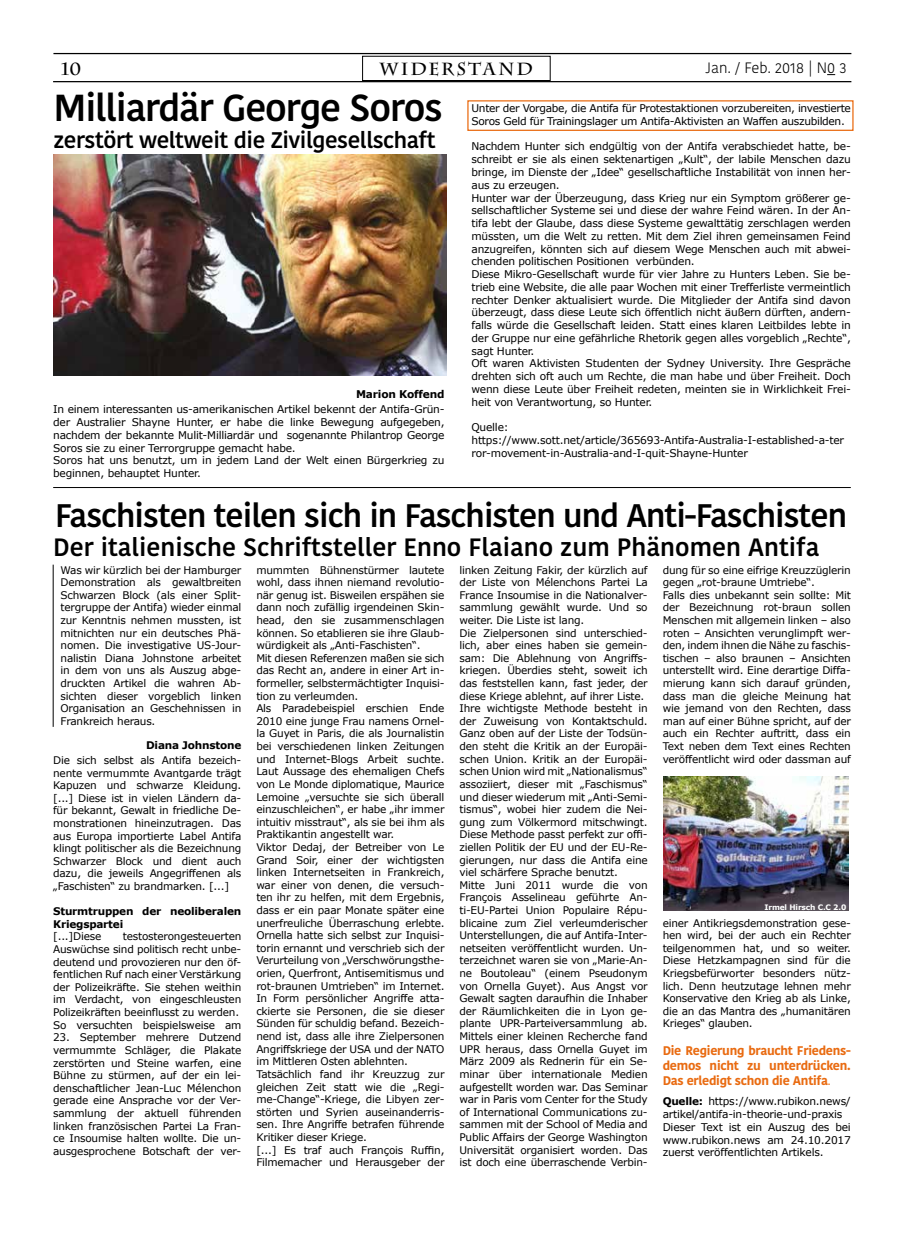
<style>
.page{position:relative;width:904px;height:1241px;background:#fff}
.page>*{position:absolute;margin:0;border:0;box-sizing:border-box;transform-origin:0 0}
.t1{font:600 37.5px "Kohinoor Devanagari";letter-spacing:-.03em;color:#000}
.t2{font:600 32.5px "Kohinoor Devanagari";letter-spacing:-.03em;color:#000}
.t3{font:600 25px "Kohinoor Devanagari";color:#000}
.t4{font:600 22.5px "Kohinoor Devanagari";letter-spacing:-.02em;color:#000}
.t5{font:700 17.5px "Charlemagne Std";letter-spacing:.115em;color:#000}
.t6{font:300 15px "Kohinoor Bangla";color:#000}
.t7{font:700 12.5px/15px "Kohinoor Devanagari";letter-spacing:-.02em;color:#e96b11;text-align:justify}
.t8{font:10.62px/12.8px "Verdana";letter-spacing:-.02em;color:#000}
.t9{font:700 10.62px "Verdana";letter-spacing:-.02em;color:#000}
.t10{font:10.5px/12.6px "Verdana";letter-spacing:-.02em;color:#000;text-align:justify}
.t11{font:700 10.5px/12.6px "Verdana";letter-spacing:-.02em;color:#000}
.t12{font:700 7.5px "Verdana";letter-spacing:-.02em;color:#fff}
.s1{font-weight:400}
.s2{font-weight:700;font-size:10.5px}
</style>
<div class="page">
<hr style="left:53px;top:53px;width:798px;height:1px;background:#000">
<hr style="left:53px;top:81px;width:798px;height:1px;background:#000">
<div style="left:362px;top:56px;width:188px;height:25px;border:1px solid #000"></div>
<img style="left:663px;top:776px;width:185px;height:134px">
<img style="left:53px;top:154px;width:393px;height:222px">
<hr style="left:53px;top:487px;width:797px;height:1px;background:#000">
<hr style="left:53px;top:564px;width:1px;height:162px;background:#000">
<div style="left:467px;top:100px;width:386px;height:31px;border:1px solid #e96b11"></div>
<h3 class="t5" style="left:61px;top:58px;width:21px">10</h3>
<h3 class="t5" style="left:380px;top:58px;width:155px">WIDERSTAND</h3>
<h3 class="t6" style="left:705px;top:57px;width:143px">Jan. / Feb. 2018 | N0 3</h3>
<h1 class="t1" style="left:53px;top:86px;width:391px">Milliardär George Soros</h1>
<h3 class="t4" style="left:53px;top:127px;width:383px">zerstört weltweit die Zivilgesellschaft</h3>
<p class="t9" style="left:356px;top:387px;width:90px">Marion Koffend</p>
<p class="t8" style="left:53px;top:403px;width:393px">In einem interessanten us-amerikanischen Artikel bekennt der Antifa-Grün&shy;der Australier Shayne Hunter, er habe die linke Bewegung aufgegeben, nachdem der bekannte Mulit-Milliardär und sogenannte Philantrop George Soros sie zu einer Terrorgruppe gemacht habe.<br>Soros hat uns benutzt, um in jedem Land der Welt einen Bürgerkrieg zu beginnen, behauptet Hunter.</p>
<p class="t8" style="left:471px;top:102px;width:381px">Unter der Vorgabe, die Antifa für Protestaktionen vorzubereiten, investierte<br>Soros Geld für Trainingslager um Antifa-Aktivisten an Waffen auszubilden.</p>
<p class="t8" style="left:471px;top:140px;width:381px">Nachdem Hunter sich endgültig von der Antifa verabschiedet hatte, be&shy;schreibt er sie als einen sektenartigen „Kult“, der labile Menschen dazu bringe, im Dienste der „Idee“ gesellschaftliche Instabilität von innen her&shy;aus zu erzeugen.<br>Hunter war der Überzeugung, dass Krieg nur ein Symptom größerer ge&shy;sellschaftlicher Systeme sei und diese der wahre Feind wären. In der An&shy;tifa lebt der Glaube, dass diese Systeme gewalttätig zerschlagen werden müssten, um die Welt zu retten. Mit dem Ziel ihren gemeinsamen Feind anzugreifen, könnten sich auf diesem Wege Menschen auch mit abwei&shy;chenden politischen Positionen verbünden.<br>Diese Mikro-Gesellschaft wurde für vier Jahre zu Hunters Leben. Sie be&shy;trieb eine Website, die alle paar Wochen mit einer Trefferliste vermeintlich rechter Denker aktualisiert wurde. Die Mitglieder der Antifa sind davon überzeugt, dass diese Leute sich öffentlich nicht äußern dürften, andern&shy;falls würde die Gesellschaft leiden. Statt eines klaren Leitbildes lebte in der Gruppe nur eine gefährliche Rhetorik gegen alles vorgeblich „Rechte“, sagt Hunter.<br>Oft waren Aktivisten Studenten der Sydney University. Ihre Gespräche drehten sich oft auch um Rechte, die man habe und über Freiheit. Doch wenn diese Leute über Freiheit redeten, meinten sie in Wirklichkeit Frei&shy;heit von Verantwortung, so Hunter.</p>
<p class="t8" style="left:471px;top:421px;width:374px">Quelle: https://www.sott.net/article/365693-Antifa-Australia-I-established-a-ter ror-movement-in-Australia-and-I-quit-Shayne-Hunter</p>
<h2 class="t2" style="left:55px;top:496px;width:793px">Faschisten teilen sich in Faschisten und Anti-Faschisten</h2>
<h3 class="t3" style="left:53px;top:533px;width:767px">Der italienische Schriftsteller Enno Flaiano zum Phänomen Antifa</h3>
<p class="t10" style="left:61px;top:563px;width:182px">Was wir kürzlich bei der Hamburger Demonstration als gewaltbreiten Schwarzen Block (als einer Split&shy;tergruppe der Antifa) wieder einmal zur Kenntnis nehmen mussten, ist mitnichten nur ein deutsches Phä&shy;nomen. Die investigative US-Jour&shy;nalistin Diana Johnstone arbeitet in dem von uns als Auszug abge&shy;druckten Artikel die wahren Ab&shy;sichten dieser vorgeblich linken Organisation an Geschehnissen in Frankreich heraus.</p>
<p class="t11" style="left:146px;top:738px;width:97px">Diana Johnstone</p>
<p class="t10" style="left:53px;top:753px;width:190px">Die sich selbst als Antifa bezeich&shy;nente vermummte Avantgarde trägt Kapuzen und schwarze Kleidung. [...] Diese ist in vielen Ländern da&shy;für bekannt, Gewalt in friedliche De&shy;monstrationen hineinzutragen. Das aus Europa importierte Label Antifa klingt politischer als die Bezeichnung Schwarzer Block und dient auch dazu, die jeweils Angegriffenen als „Faschisten“ zu brandmarken. [...]</p>
<p class="t11" style="left:53px;top:905px;width:190px">Sturmtruppen der neoliberalen<br>Kriegspartei</p>
<p class="t10" style="left:53px;top:930px;width:50px">[...]Diese</p>
<p class="t10" style="left:53px;top:930px;width:190px;text-align:left;text-indent:70px">testosterongesteuerten Auswüchse sind politisch recht unbe&shy;deutend und provozieren nur den öf&shy;fentlichen Ruf nach einer Verstärkung der Polizeikräfte. Sie stehen weithin im Verdacht, von eingeschleusten Polizeikräften beeinflusst zu werden.<br>So versuchten beispielsweise am</p>
<p class="t10" style="left:53px;top:1031px;width:190px">23. September mehrere Dutzend vermummte Schläger, die Plakate zerstörten und Steine warfen, eine Bühne zu stürmen, auf der ein lei&shy;denschaftlicher Jean-Luc Mélenchon gerade eine Ansprache vor der Ver&shy;sammlung der aktuell führenden linken französischen Partei La Fran&shy;ce Insoumise halten wollte. Die un&shy;ausgesprochene Botschaft der ver-</p>
<p class="t10" style="left:256px;top:563px;width:190px;text-align:left">mummten Bühnenstürmer lautete wohl, dass ihnen niemand revolutio&shy;när genug ist. Bisweilen erspähen sie dann noch zufällig irgendeinen Skin&shy;head, den sie zusammenschlagen können. So etablieren sie ihre Glaub&shy;würdigkeit als „Anti-Faschisten“.<br>Mit diesen Referenzen maßen sie sich das Recht an, andere in einer Art in&shy;formeller, selbstermächtigter Inquisi&shy;tion zu verleumden.<br>Als Paradebeispiel erschien Ende 2010 eine junge Frau namens Ornel&shy;la Guyet in Paris, die als Journalistin bei verschiedenen linken Zeitungen und Internet-Blogs Arbeit suchte.<br>Laut Aussage des ehemaligen Chefs von Le Monde diplomatique, Maurice Lemoine „versuchte sie sich überall einzuschleichen“, er habe „ihr immer intuitiv misstraut“, als sie bei ihm als Praktikantin angestellt war.<br>Viktor Dedaj, der Betreiber von Le Grand Soir, einer der wichtigsten linken Internetseiten in Frankreich, war einer von denen, die versuch&shy;ten ihr zu helfen, mit dem Ergebnis, dass er ein paar Monate später eine unerfreuliche Überraschung erlebte.<br>Ornella hatte sich selbst zur Inquisi&shy;torin ernannt und verschrieb sich der Verurteilung von „Verschwörungsthe&shy;orien, Querfront, Antisemitismus und rot-braunen Umtrieben“ im Internet.<br>In Form persönlicher Angriffe atta&shy;ckierte sie Personen, die sie dieser Sünden für schuldig befand. Bezeich&shy;nend ist, dass alle ihre Zielpersonen Angriffskriege der USA und der NATO im Mittleren Osten ablehnten.<br>Tatsächlich fand ihr Kreuzzug zur gleichen Zeit statt wie die „Regi&shy;me-Change“-Kriege, die Libyen zer&shy;störten und Syrien auseinanderris&shy;sen. Ihre Angriffe betrafen führende Kritiker dieser Kriege.<br>[...] Es traf auch François Ruffin, Filmemacher und Herausgeber der</p>
<p class="t10" style="left:459px;top:563px;width:190px;text-align:left">linken Zeitung Fakir, der kürzlich auf der Liste von Mélenchons Partei La France Insoumise in die Nationalver&shy;sammlung gewählt wurde. Und so weiter. Die Liste ist lang.<br>Die Zielpersonen sind unterschied&shy;lich, aber eines haben sie gemein&shy;sam: Die Ablehnung von Angriffs&shy;kriegen. Überdies steht, soweit ich das feststellen kann, fast jeder, der diese Kriege ablehnt, auf ihrer Liste.<br>Ihre wichtigste Methode besteht in der Zuweisung von Kontaktschuld.<br>Ganz oben auf der Liste der Todsün&shy;den steht die Kritik an der Europäi&shy;schen Union. Kritik an der Europäi&shy;schen Union wird mit „Nationalismus“ assoziiert, dieser mit „Faschismus“ und dieser wiederum mit „Anti-Semi&shy;tismus“, wobei hier zudem die Nei&shy;gung zum Völkermord mitschwingt.<br>Diese Methode passt perfekt zur offi&shy;ziellen Politik der EU und der EU-Re&shy;gierungen, nur dass die Antifa eine viel schärfere Sprache benutzt.<br>Mitte Juni 2011 wurde die von François Asselineau geführte An&shy;ti-EU-Partei Union Populaire Répu&shy;blicaine zum Ziel verleumderischer Unterstellungen, die auf Antifa-Inter&shy;netseiten veröffentlicht wurden. Un&shy;terzeichnet waren sie von „Marie-An&shy;ne Boutoleau“ (einem Pseudonym von Ornella Guyet). Aus Angst vor Gewalt sagten daraufhin die Inhaber der Räumlichkeiten die in Lyon ge&shy;plante UPR-Parteiversammlung ab.<br>Mittels einer kleinen Recherche fand UPR heraus, dass Ornella Guyet im März 2009 als Rednerin für ein Se&shy;minar über internationale Medien aufgestellt worden war. Das Seminar war in Paris vom Center for the Study of International Communications zu&shy;sammen mit der School of Media and Public Affairs der George Washington Universität organisiert worden. Das ist doch eine überraschende Verbin-</p>
<p class="t10" style="left:662px;top:563px;width:190px;text-align:left">dung für so eine eifrige Kreuzzüglerin gegen „rot-braune Umtriebe“.<br>Falls dies unbekannt sein sollte: Mit der Bezeichnung rot-braun sollen Menschen mit allgemein linken – also roten – Ansichten verunglimpft wer&shy;den, indem ihnen die Nähe zu faschis&shy;tischen – also braunen – Ansichten unterstellt wird. Eine derartige Diffa&shy;mierung kann sich darauf gründen, dass man die gleiche Meinung hat wie jemand von den Rechten, dass man auf einer Bühne spricht, auf der auch ein Rechter auftritt, dass ein Text neben dem Text eines Rechten veröffentlicht wird oder dassman auf</p>
<p class="t12" style="left:764px;top:902px;width:83px">Irmel Hirsch C.C 2.0</p>
<p class="t10" style="left:662px;top:916px;width:190px">einer Antikriegsdemonstration gese&shy;hen wird, bei der auch ein Rechter teilgenommen hat, und so weiter.<br>Diese Hetzkampagnen sind für die Kriegsbefürworter besonders nütz&shy;lich. Denn heutzutage lehnen mehr Konservative den Krieg ab als Linke, die an das Mantra des „humanitären Krieges“ glauben.</p>
<p class="t7" style="left:662px;top:1042px;width:190px">Die Regierung braucht Friedens&shy;demos nicht zu unterdrücken.<br>Das erledigt schon die Antifa<span class="s1">.</span></p>
<p class="t8" style="left:662px;top:1095px;width:190px"><span class="s2">Quelle:</span> https://www.rubikon.news/ artikel/antifa-in-theorie-und-praxis Dieser Text ist ein Auszug des bei www.rubikon.news am 24.10.2017 zuerst veröffentlichten Artikels.</p>
</div>
